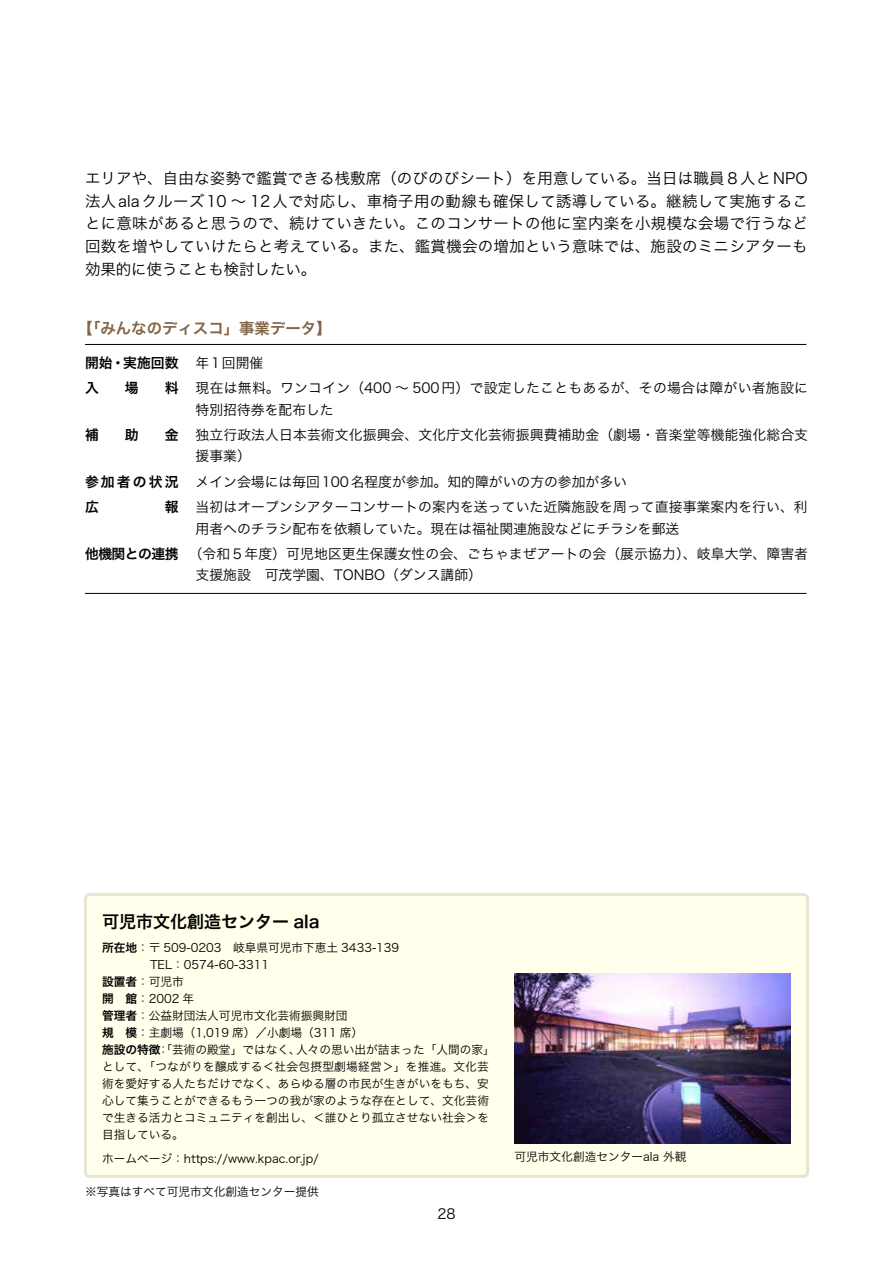
<style>
.page{position:relative;width:893px;height:1263px;background:#fff}
.page>*{position:absolute;margin:0;border:0;box-sizing:border-box;transform-origin:0 0}
.t1{font:16.95px "Hira Kaku Std N W6";color:#000}
.t2{font:15.45px/22.8px "Hira Kaku Std N W3";letter-spacing:.02em;color:#000;text-align:justify}
.t3{font:15.45px "Hira Kaku Std N W6";color:#826446}
.t4{font:13.8px/25.5px "Hira Kaku Std N W3";letter-spacing:.005em;color:#000}
.t5{font:13.8px/25.5px "Hira Kaku Std N W6";color:#000}
.t6{font:13.8px "Hira Kaku Std N W6";letter-spacing:-.04em;color:#000}
.t7{font:11.7px "Hira Kaku Std N W3";color:#000}
.t8{font:11.7px "Hira Kaku Std N W3";letter-spacing:.02em;color:#000}
.s1{font-family:"Hira Kaku Std N W6"}
.s2{font-family:"Yu Gothic UI"}
</style>
<div class="page">
<div style="left:85px;top:894px;width:722px;height:282px;background:#ffffeb;border-radius:4px"></div>
<div style="left:84px;top:893px;width:725px;height:285px;border:3px solid #e6e6d2;border-radius:4px"></div>
<img style="left:514px;top:974px;width:277px;height:170px">
<hr style="left:85px;top:344px;width:721px;height:1px;background:#000">
<hr style="left:85px;top:593px;width:721px;height:1px;background:#000">
<p class="t2" style="left:85px;top:166px;width:724px">エリアや、自由な姿勢で鑑賞できる桟敷席（のびのびシート）を用意している。当日は職員８人とNPO法人alaクルーズ10 ～ 12人で対応し、車椅子用の動線も確保して誘導している。継続して実施することに意味があると思うので、続けていきたい。このコンサートの他に室内楽を小規模な会場で行うなど回数を増やしていけたらと考えている。また、鑑賞機会の増加という意味では、施設のミニシアターも効果的に使うことも検討したい。</p>
<h2 class="t3" style="left:77px;top:316px;width:256px">【「みんなのディスコ」事業データ】</h2>
<p class="t5" style="left:85px;top:350px;width:95px">開始・実施回数入　 場　 料</p>
<p class="t5" style="left:85px;top:422px;width:95px">補　 助　 金</p>
<p class="t5" style="left:85px;top:469px;width:95px">参加者の状況</p>
<p class="t6" style="left:85px;top:543px;width:95px">他機関との連携</p>
<p class="t4" style="left:196px;top:350px;width:614px">年1回開催<br>現在は無料。ワンコイン（400 ～ 500円）で設定したこともあるが、その場合は障がい者施設に</p>
<p class="t4" style="left:196px;top:396px;width:614px">特別招待券を配布した<br>独立行政法人日本芸術文化振興会、文化庁文化芸術振興費補助金（劇場・音楽堂等機能強化総合支</p>
<p class="t4" style="left:196px;top:443px;width:614px">援事業）<br>メイン会場には毎回100名程度が参加。知的障がいの方の参加が多い<br>当初はオープンシアターコンサートの案内を送っていた近隣施設を周って直接事業案内を行い、利</p>
<p class="t4" style="left:189px;top:515px;width:621px;text-indent:7px">用者へのチラシ配布を依頼していた。現在は福祉関連施設などにチラシを郵送<br>（令和５年度）可児地区更生保護女性の会、ごちゃまぜアートの会（展示協力）、岐阜大学、障害者</p>
<p class="t4" style="left:196px;top:562px;width:288px">支援施設　可茂学園、TONBO（ダンス講師）</p>
<h1 class="t1" style="left:102px;top:909px;width:219px">可児市文化創造センター ala</h1>
<p class="t7" style="left:102px;top:939px;width:299px"><span class="s1">所在地</span>：〒 509-0203　岐阜県可児市下恵土 3433-139</p>
<p class="t7" style="left:150px;top:956px;width:121px">TEL：0574-60-3311</p>
<p class="t7" style="left:102px;top:973px;width:83px"><span class="s1">設置者</span>：可児市</p>
<p class="t7" style="left:102px;top:990px;width:94px"><span class="s1">開　館</span>：2002 年</p>
<p class="t7" style="left:102px;top:1007px;width:247px"><span class="s1">管理者</span>：公益財団法人可児市文化芸術振興財団</p>
<p class="t7" style="left:102px;top:1024px;width:263px"><span class="s1">規　模</span>：主劇場（1,019 席）／小劇場（311 席）</p>
<p class="t7" style="left:102px;top:1041px;width:394px"><span class="s1">施設の特徴</span>：「芸術の殿堂」ではなく、人々の思い出が詰まった「人間の家」</p>
<p class="t8" style="left:102px;top:1058px;width:388px">として、「つながりを醸成する＜社会包摂型劇場経営＞」を推進。文化芸</p>
<p class="t7" style="left:102px;top:1075px;width:388px">術を愛好する人たちだけでなく、あらゆる層の市民が生きがいをもち、安</p>
<p class="t7" style="left:102px;top:1092px;width:388px">心して集うことができるもう一つの我が家のような存在として、文化芸術</p>
<p class="t7" style="left:102px;top:1109px;width:388px">で生きる活力とコミュニティを創出し、＜誰ひとり孤立させない社会＞を</p>
<p class="t7" style="left:102px;top:1126px;width:83px">目指している。</p>
<p class="t7" style="left:102px;top:1149px;width:218px">ホームページ：https://www.kpac.or.jp/</p>
<p class="t7" style="left:85px;top:1182px;width:235px">※写真はすべて可児市文化創造センター提供</p>
<p class="t4" style="left:437px;top:1201px;width:20px">28</p>
<p class="t7" style="left:514px;top:1147px;width:174px">可児市文化創造センターala <span class="s2">外観</span></p>
</div>
